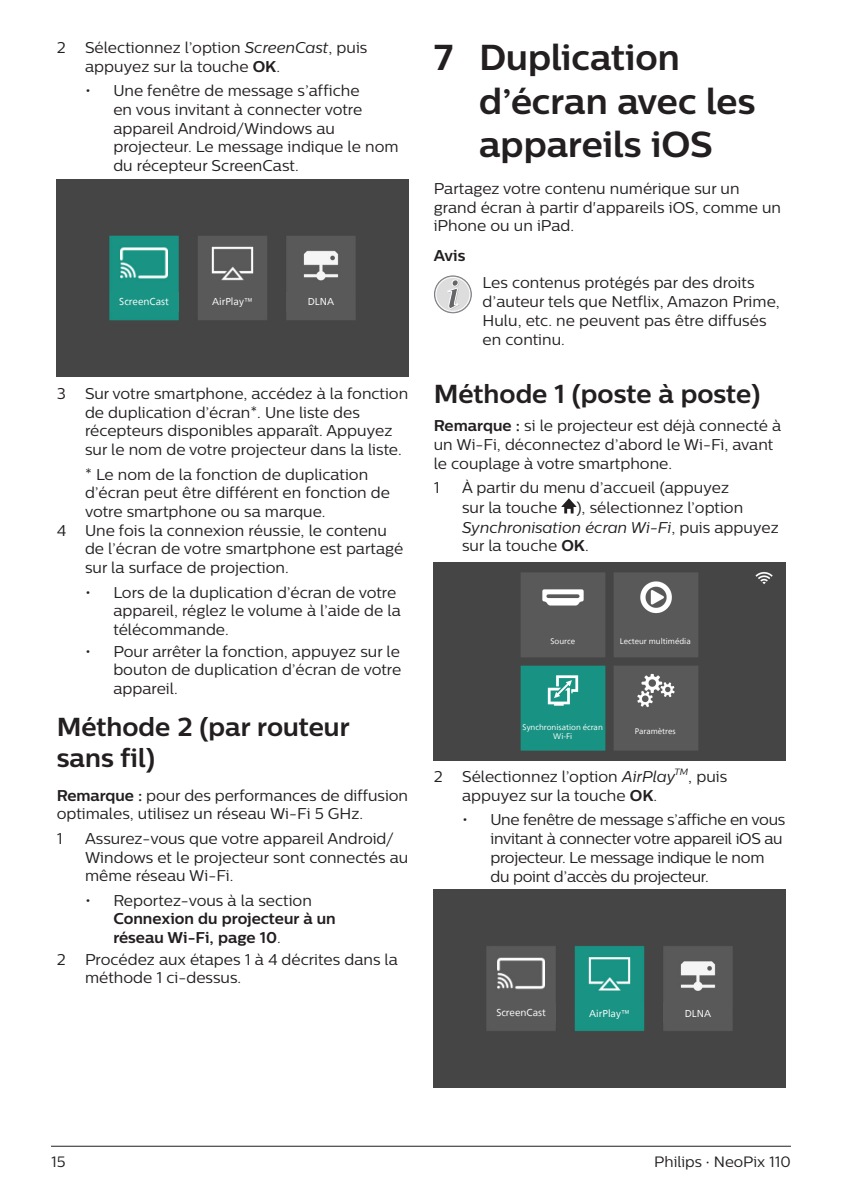
<style>
.page{position:relative;width:842px;height:1191px;background:#fff}
.page>*{position:absolute;margin:0;border:0;box-sizing:border-box;transform-origin:0 0}
.t1{font:700 36px/43.2px "Centrale Sans";color:#231f20}
.heading2{font:700 26px/31.2px "Centrale Sans";color:#231f20}
.Body{font:15.6px/18.8px "Centrale Sans";color:#231f20}
.Body-2{font:15.6px/18.8px "Centrale Sans";letter-spacing:-.02em;color:#231f20}
.List_Continue{font:15.6px/18.8px "Centrale Sans";color:#231f20}
.t2{font:700 15.6px/18.8px "Centrale Sans";color:#231f20}
.t3{font:15px "Centrale Sans";color:#231f20}
.t4{font:10px "Neue Frutiger World";color:#fff}
.t5{font:italic 9px "Centrale Sans";color:#231f20}
.t6{font:8px/9.6px "Neue Frutiger World";color:#fff;text-align:center}
.s1{font-style:italic}
.s2{font-weight:700}
.s3{font-weight:400}
</style>
<div class="page">
<hr style="left:51px;top:1145px;width:740px;height:1px;background:#231f20">
<img style="left:57px;top:179px;width:351px;height:198px">
<div style="left:110px;top:292px;width:68px;height:19px;background:#199384"></div>
<div style="left:198px;top:292px;width:68px;height:19px;background:#595959"></div>
<div style="left:287px;top:292px;width:68px;height:19px;background:#595959"></div>
<svg style="left:434px;top:276px;width:38px;height:37px"></svg>
<svg style="left:561px;top:498px;width:15px;height:15px"></svg>
<img style="left:434px;top:562px;width:351px;height:198px">
<div style="left:522px;top:722px;width:81px;height:19px;background:#189283"></div>
<div style="left:522px;top:632px;width:81px;height:19px;background:#595959"></div>
<div style="left:614px;top:722px;width:82px;height:19px;background:#595959"></div>
<div style="left:614px;top:632px;width:82px;height:19px;background:#595959"></div>
<img style="left:434px;top:890px;width:351px;height:197px">
<div style="left:487px;top:1003px;width:68px;height:19px;background:#595959"></div>
<div style="left:575px;top:1003px;width:68px;height:19px;background:#199384"></div>
<div style="left:664px;top:1003px;width:68px;height:19px;background:#595959"></div>
<p class="Body" style="left:57px;top:38px;width:10px">2</p>
<p class="Body" style="left:85px;top:38px;width:284px">Sélectionnez l’option <span class="s1">ScreenCast</span>, puis appuyez sur la touche <span class="s2">OK</span>.</p>
<p class="Body" style="left:113px;top:81px;width:287px;text-indent:-28px">• Une fenêtre de message s’affiche<br>en vous invitant à connecter votre appareil Android/Windows au projecteur. Le message indique le nom du récepteur ScreenCast.</p>
<p class="t4" style="left:119px;top:294px;width:51px">ScreenCast</p>
<p class="t4" style="left:212px;top:294px;width:42px">AirPlay™</p>
<p class="t4" style="left:308px;top:294px;width:28px">DLNA</p>
<p class="Body" style="left:85px;top:384px;width:325px;text-indent:-28px">3 Sur votre smartphone, accédez à la fonction de duplication d’écran*. Une liste des récepteurs disponibles apparaît. Appuyez sur le nom de votre projecteur dans la liste.</p>
<p class="List_Continue" style="left:85px;top:464px;width:306px">* Le nom de la fonction de duplication d’écran peut être différent en fonction de votre smartphone ou sa marque.</p>
<p class="Body" style="left:85px;top:520px;width:320px;text-indent:-28px">4 Une fois la connexion réussie, le contenu de l’écran de votre smartphone est partagé sur la surface de projection.</p>
<p class="Body" style="left:113px;top:582px;width:289px;text-indent:-28px">• Lors de la duplication d’écran de votre appareil, réglez le volume à l’aide de la télécommande.</p>
<p class="Body" style="left:113px;top:641px;width:289px;text-align:justify;text-indent:-28px">• Pour arrêter la fonction, appuyez sur le bouton de duplication d’écran de votre appareil.</p>
<p class="heading2" style="left:57px;top:710px;width:295px">Méthode 2 (par routeur sans fil)</p>
<p class="Body" style="left:57px;top:785px;width:353px"><span class="s2">Remarque :</span> pour des performances de diffusion optimales, utilisez un réseau Wi-Fi 5 GHz.</p>
<p class="Body" style="left:57px;top:828px;width:7px">1</p>
<p class="Body" style="left:85px;top:828px;width:325px">Assurez-vous que votre appareil Android/<br>Windows et le projecteur sont connectés au même réseau Wi-Fi.</p>
<p class="t2" style="left:113px;top:890px;width:224px;text-indent:-28px"><span class="s3">• Reportez-vous à la section<br></span>Connexion du projecteur à un réseau Wi-Fi, page 10<span class="s3">.</span></p>
<p class="Body" style="left:57px;top:949px;width:10px">2</p>
<p class="Body" style="left:85px;top:949px;width:314px">Procédez aux étapes 1 à 4 décrites dans la méthode 1 ci-dessus.</p>
<p class="t1" style="left:479px;top:35px;width:278px;text-indent:-45px">7 Duplication d’écran avec les appareils iOS</p>
<p class="Body" style="left:434px;top:179px;width:349px">Partagez votre contenu numérique sur un grand écran à partir d'appareils iOS, comme un iPhone ou un iPad.</p>
<p class="t2" style="left:434px;top:246px;width:33px">Avis</p>
<p class="Body" style="left:483px;top:273px;width:299px">Les contenus protégés par des droits d’auteur tels que Netflix, Amazon Prime,<br>Hulu, etc. ne peuvent pas être diffusés en continu.</p>
<p class="heading2" style="left:434px;top:378px;width:328px">Méthode 1 (poste à poste)</p>
<p class="Body" style="left:434px;top:416px;width:349px"><span class="s2">Remarque :</span> si le projecteur est déjà connecté à un Wi-Fi, déconnectez d’abord le Wi-Fi, avant le couplage à votre smartphone.</p>
<p class="Body" style="left:434px;top:478px;width:7px">1</p>
<p class="Body" style="left:462px;top:477px;width:318px;line-height:19.4px">À partir du menu d’accueil (appuyez<br>sur la touche ), sélectionnez l’option <span class="s1">Synchronisation écran Wi-Fi</span>, puis appuyez sur la touche <span class="s2">OK</span>.</p>
<p class="t6" style="left:550px;top:636px;width:26px">Source</p>
<p class="t6" style="left:620px;top:636px;width:72px">Lecteur multimédia</p>
<p class="t6" style="left:523px;top:722px;width:82px">Synchronisation écran<br>Wi-Fi</p>
<p class="t6" style="left:635px;top:727px;width:42px">Paramètres</p>
<p class="Body" style="left:434px;top:767px;width:10px">2</p>
<p class="Body" style="left:462px;top:767px;width:215px">Sélectionnez l’option <span class="s1">AirPlay</span></p>
<p class="t5" style="left:674px;top:766px;width:15px">TM</p>
<p class="Body" style="left:688px;top:767px;width:40px">, puis</p>
<p class="Body" style="left:462px;top:786px;width:197px">appuyez sur la touche <span class="s2">OK</span>.</p>
<p class="Body-2" style="left:490px;top:810px;width:296px;text-indent:-28px">• Une fenêtre de message s’affiche en vous invitant à connecter votre appareil iOS au projecteur. Le message indique le nom du point d’accès du projecteur.</p>
<p class="t4" style="left:496px;top:1005px;width:51px">ScreenCast</p>
<p class="t4" style="left:589px;top:1005px;width:42px">AirPlay™</p>
<p class="t4" style="left:685px;top:1005px;width:28px">DLNA</p>
<p class="t3" style="left:51px;top:1153px;width:16px">15</p>
<p class="t3" style="left:654px;top:1153px;width:138px">Philips · NeoPix 110</p>
</div>
